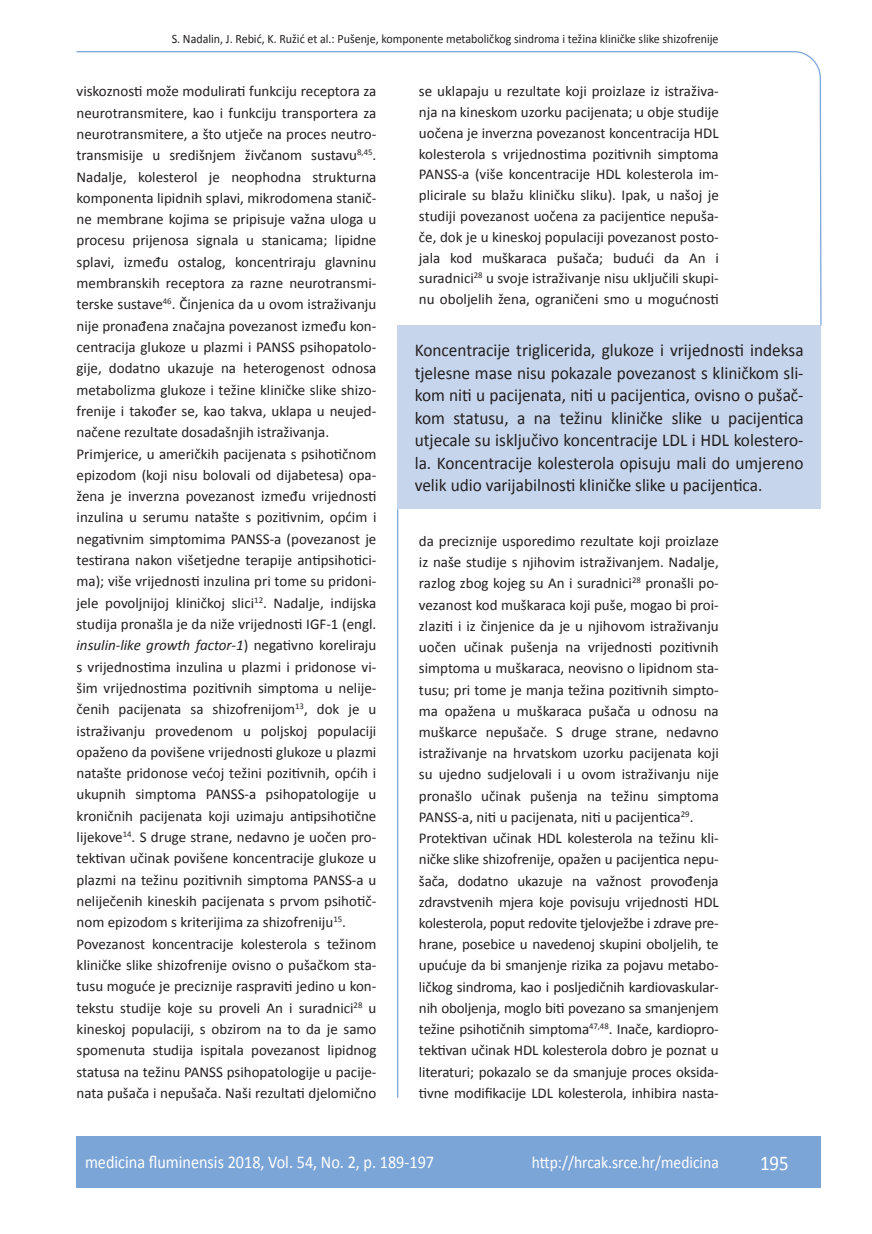
<style>
.page{position:relative;width:872px;height:1234px;background:#fff}
.page>*{position:absolute;margin:0;border:0;box-sizing:border-box;transform-origin:0 0}
.t1{font:21px "Calibri";color:#fff;scale:.9 1}
.t2{font:18px/22.5px "Calibri";color:#231f20;text-align:justify;scale:.96 1}
.t3{font:18px "Calibri";color:#fff;scale:.9 1}
.t4{font:17.25px "Calibri";color:#fff;scale:.9 1}
.t5{font:15px/21.3px "Calibri";color:#231f20}
.t6{font:12.75px "Calibri";color:#231f20;scale:.94 1}
.s1{font-style:italic}
</style>
<div class="page">
<svg style="left:76px;top:51px;width:746px;height:276px"></svg>
<hr style="left:397px;top:509px;width:1px;height:588px;background:#7ca5d7">
<div style="left:77px;top:1135px;width:744px;height:51px;background:#7ca5d7"></div>
<div style="left:398px;top:325px;width:422px;height:184px;background:#c6d5ec"></div>
<p class="t6" style="left:172px;top:30px;width:583px">S. Nadalin, J. Rebić, K. Ružić et al.: Pušenje, komponente metaboličkog sindroma i težina kliničke slike shizofrenije</p>
<p class="t5" style="left:77px;top:80px;width:301px">viskoznosti može modulirati funkciju receptora za neurotransmitere, kao i funkciju transportera za neurotransmitere, a što utječe na proces neutro&shy;transmisije u središnjem živčanom sustavu<sup>8,45</sup>.<br>Nadalje, kolesterol je neophodna strukturna komponenta lipidnih splavi, mikrodomena stanič&shy;ne membrane kojima se pripisuje važna uloga u procesu prijenosa signala u stanicama; lipidne splavi, između ostalog, koncentriraju glavninu membranskih receptora za razne neurotransmi&shy;terske sustave<sup>46</sup>. Činjenica da u ovom istraživanju nije pronađena značajna povezanost između kon&shy;centracija glukoze u plazmi i PANSS psihopatolo&shy;gije, dodatno ukazuje na heterogenost odnosa metabolizma glukoze i težine kliničke slike shizo&shy;frenije i također se, kao takva, uklapa u neujed&shy;načene rezultate dosadašnjih istraživanja.<br>Primjerice, u američkih pacijenata s psihotičnom epizodom (koji nisu bolovali od dijabetesa) opa&shy;žena je inverzna povezanost između vrijednosti inzulina u serumu natašte s pozitivnim, općim i negativnim simptomima PANSS-a (povezanost je testirana nakon višetjedne terapije antipsihotici&shy;ma); više vrijednosti inzulina pri tome su pridoni&shy;jele povoljnijoj kliničkoj slici<sup>12</sup>. Nadalje, indijska studija pronašla je da niže vrijednosti IGF-1 (engl. <span class="s1">insulin-like growth factor-1</span>) negativno koreliraju s vrijednostima inzulina u plazmi i pridonose vi&shy;šim vrijednostima pozitivnih simptoma u nelije&shy;čenih pacijenata sa shizofrenijom<sup>13</sup>, dok je u istraživanju provedenom u poljskoj populaciji opaženo da povišene vrijednosti glukoze u plazmi natašte pridonose većoj težini pozitivnih, općih i ukupnih simptoma PANSS-a psihopatologije u kroničnih pacijenata koji uzimaju antipsihotične lijekove<sup>14</sup>. S druge strane, nedavno je uočen pro&shy;tektivan učinak povišene koncentracije glukoze u plazmi na težinu pozitivnih simptoma PANSS-a u neliječenih kineskih pacijenata s prvom psihotič&shy;nom epizodom s kriterijima za shizofreniju<sup>15</sup>.<br>Povezanost koncentracije kolesterola s težinom kliničke slike shizofrenije ovisno o pušačkom sta&shy;tusu moguće je preciznije raspraviti jedino u kon&shy;tekstu studije koje su proveli An i suradnici<sup>28</sup> u kineskoj populaciji, s obzirom na to da je samo spomenuta studija ispitala povezanost lipidnog statusa na težinu PANSS psihopatologije u pacije&shy;nata pušača i nepušača. Naši rezultati djelomično</p>
<p class="t5" style="left:419px;top:80px;width:301px;line-height:20.9px;text-align:justify">se uklapaju u rezultate koji proizlaze iz istraživa&shy;nja na kineskom uzorku pacijenata; u obje studije uočena je inverzna povezanost koncentracija HDL kolesterola s vrijednostima pozitivnih simptoma PANSS-a (više koncentracije HDL kolesterola im&shy;plicirale su blažu kliničku sliku). Ipak, u našoj je studiji povezanost uočena za pacijentice nepuša&shy;če, dok je u kineskoj populaciji povezanost posto&shy;jala kod muškaraca pušača; budući da An i suradnici<sup>28</sup> u svoje istraživanje nisu uključili skupi&shy;nu oboljelih žena, ograničeni smo u mogućnosti</p>
<p class="t2" style="left:415px;top:338px;width:406px">Koncentracije triglicerida, glukoze i vrijednosti indeksa tjelesne mase nisu pokazale povezanost s kliničkom sli&shy;kom niti u pacijenata, niti u pacijentica, ovisno o pušač&shy;kom statusu, a na težinu kliničke slike u pacijentica utjecale su isključivo koncentracije LDL i HDL kolestero&shy;la. Koncentracije kolesterola opisuju mali do umjereno velik udio varijabilnosti kliničke slike u pacijentica.</p>
<p class="t5" style="left:419px;top:529px;width:301px">da preciznije usporedimo rezultate koji proizlaze iz naše studije s njihovim istraživanjem. Nadalje, razlog zbog kojeg su An i suradnici<sup>28</sup> pronašli po&shy;vezanost kod muškaraca koji puše, mogao bi proi&shy;zlaziti i iz činjenice da je u njihovom istraživanju uočen učinak pušenja na vrijednosti pozitivnih simptoma u muškaraca, neovisno o lipidnom sta&shy;tusu; pri tome je manja težina pozitivnih simpto&shy;ma opažena u muškaraca pušača u odnosu na muškarce nepušače. S druge strane, nedavno istraživanje na hrvatskom uzorku pacijenata koji su ujedno sudjelovali i u ovom istraživanju nije pronašlo učinak pušenja na težinu simptoma PANSS-a, niti u pacijenata, niti u pacijentica<sup>29</sup>.<br>Protektivan učinak HDL kolesterola na težinu kli&shy;ničke slike shizofrenije, opažen u pacijentica nepu&shy;šača, dodatno ukazuje na važnost provođenja zdravstvenih mjera koje povisuju vrijednosti HDL kolesterola, poput redovite tjelovježbe i zdrave pre&shy;hrane, posebice u navedenoj skupini oboljelih, te upućuje da bi smanjenje rizika za pojavu metabo&shy;ličkog sindroma, kao i posljedičnih kardiovaskular&shy;nih oboljenja, moglo biti povezano sa smanjenjem težine psihotičnih simptoma<sup>47,48</sup>. Inače, kardiopro&shy;tektivan učinak HDL kolesterola dobro je poznat u literaturi; pokazalo se da smanjuje proces oksida&shy;tivne modifikacije LDL kolesterola, inhibira nasta-</p>
<p class="t3" style="left:85px;top:1150px;width:389px">medicina fluminensis 2018, Vol. 54, No. 2, p. 189-197</p>
<p class="t4" style="left:532px;top:1151px;width:209px">http://hrcak.srce.hr/medicina</p>
<h1 class="t1" style="left:760px;top:1149px;width:33px">195</h1>
</div>
